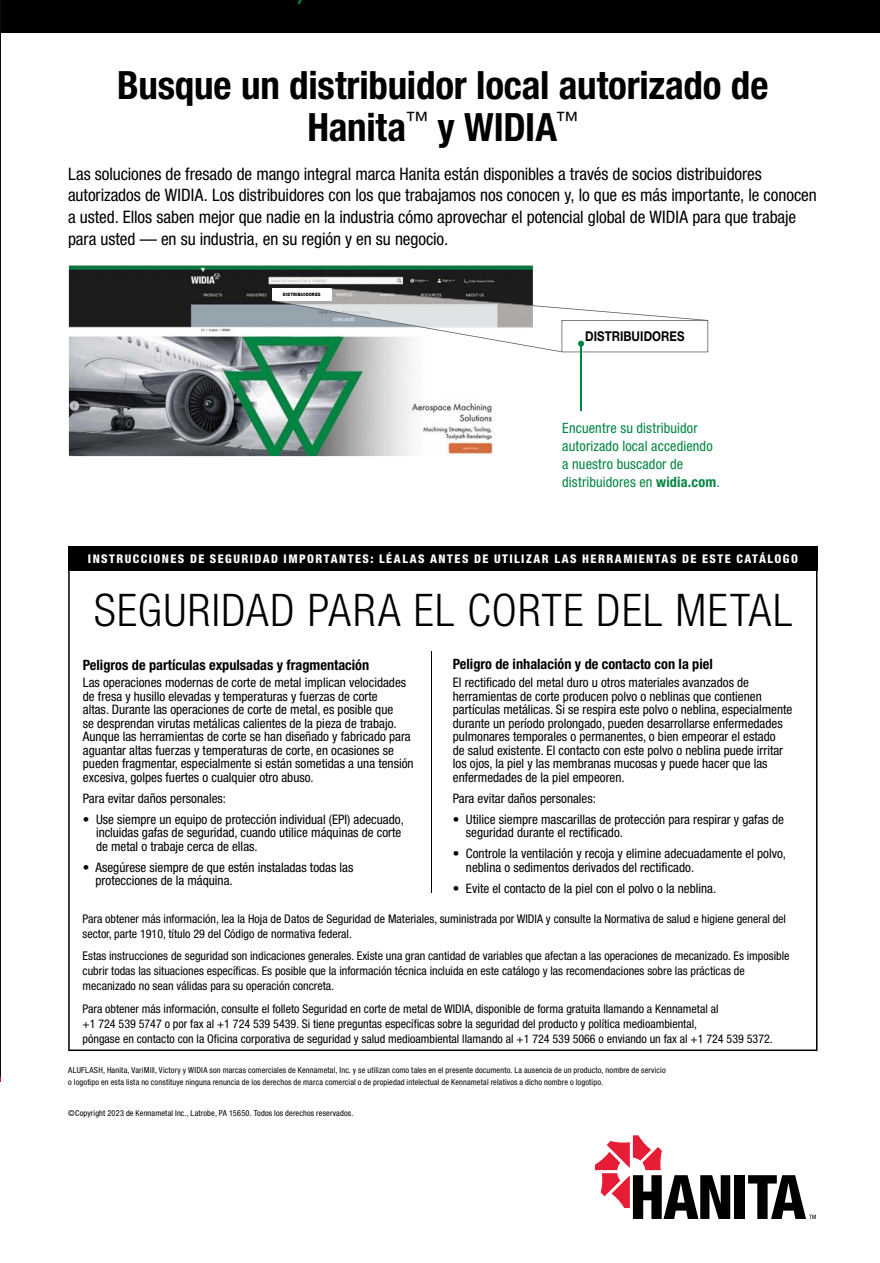
<style>
.page{position:relative;width:880px;height:1263px;background:#fff}
.page>*{position:absolute;margin:0;border:0;box-sizing:border-box;transform-origin:0 0}
.t1{font:300 condensed 45px "A1 B41+FZMDTX+Helvetica Neue LT Std";letter-spacing:.03em;color:#000}
.t2{font:700 condensed 39px/42px "Helvetica Neue LT Std";letter-spacing:-.005em;color:#000;text-align:center}
.t3{font:condensed 17.25px/21.8px "Helvetica Neue LT Std";letter-spacing:-.005em;color:#000}
.t4{font:condensed 14.25px/18px "Helvetica Neue LT Std";letter-spacing:.01em;color:#00853f}
.t5{font:700 condensed 14.25px "Helvetica Neue LT Std";color:#000}
.t6{font:700 13.5px "A1 B53+FZMDTX+Helvetica Neue LT Pro";letter-spacing:.005em;color:#000;scale:.85 1}
.t7{font:condensed 13.2px/13.5px "Helvetica Neue LT Std";color:#000}
.t8{font:condensed 12px/15px "Helvetica Neue LT Std";color:#000}
.t9{font:800 condensed 12px "Helvetica Neue LT Std";letter-spacing:.125em;color:#fff}
.t10{font:condensed 8.25px/11.2px "Helvetica Neue LT Std";letter-spacing:.02em;color:#000}
.t11{font:900 4.5px "Arial";letter-spacing:.02em;color:#000;scale:.85 1}
.s1{font-weight:700}
</style>
<div class="page">
<div style="left:0;top:0;width:879px;height:32px;background:#000"></div>
<svg style="left:298px;top:0;width:4px;height:5px"></svg>
<svg style="left:68px;top:570px;width:749px;height:481px"></svg>
<div style="left:68px;top:546px;width:749px;height:24px;background:#000"></div>
<hr style="left:431px;top:651px;width:1px;height:242px;background:#000">
<svg style="left:748px;top:1175px;width:67px;height:44px"></svg>
<div style="left:734px;top:1175px;width:10px;height:44px;background:#010101"></div>
<svg style="left:595px;top:1135px;width:135px;height:84px"></svg>
<img style="left:69px;top:265px;width:463px;height:191px">
<hr style="left:580px;top:344px;width:1px;height:67px;background:#00853f">
<svg style="left:272px;top:288px;width:436px;height:64px"></svg>
<img style="left:0;top:0;width:1px;height:1077px">
<h2 class="t2" style="left:117px;top:63px;width:652px">Busque un distribuidor local autorizado de<br>Hanita<sup>™</sup> y WIDIA<sup>™</sup></h2>
<p class="t3" style="left:68px;top:162px;width:750px">Las soluciones de fresado de mango integral marca Hanita están disponibles a través de socios distribuidores autorizados de WIDIA. Los distribuidores con los que trabajamos nos conocen y, lo que es más importante, le conocen a usted. Ellos saben mejor que nadie en la industria cómo aprovechar el potencial global de WIDIA para que trabaje para usted — en su industria, en su región y en su negocio.</p>
<p class="t11" style="left:283px;top:291px;width:46px">DISTRIBUIDORES</p>
<p class="t6" style="left:585px;top:328px;width:118px">DISTRIBUIDORES</p>
<p class="t4" style="left:562px;top:418px;width:159px">Encuentre su distribuidor autorizado local accediendo a nuestro buscador de distribuidores en <span class="s1">widia.com</span>.</p>
<p class="t9" style="left:88px;top:551px;width:711px">INSTRUCCIONES DE SEGURIDAD IMPORTANTES: LÉALAS ANTES DE UTILIZAR LAS HERRAMIENTAS DE ESTE CATÁLOGO</p>
<h1 class="t1" style="left:94px;top:584px;width:699px">SEGURIDAD PARA EL CORTE DEL METAL</h1>
<p class="t5" style="left:83px;top:656px;width:288px">Peligros de partículas expulsadas y fragmentación</p>
<p class="t5" style="left:452px;top:656px;width:261px">Peligro de inhalación y de contacto con la piel</p>
<p class="t7" style="left:83px;top:675px;width:332px">Las operaciones modernas de corte de metal implican velocidades de fresa y husillo elevadas y temperaturas y fuerzas de corte<br>altas. Durante las operaciones de corte de metal, es posible que<br>se desprendan virutas metálicas calientes de la pieza de trabajo.<br>Aunque las herramientas de corte se han diseñado y fabricado para aguantar altas fuerzas y temperaturas de corte, en ocasiones se pueden fragmentar, especialmente si están sometidas a una tensión excesiva, golpes fuertes o cualquier otro abuso.</p>
<p class="t7" style="left:83px;top:791px;width:145px">Para evitar daños personales:</p>
<p class="t7" style="left:96px;top:812px;width:309px;text-indent:-13px">• Use siempre un equipo de protección individual (EPI) adecuado, incluidas gafas de seguridad, cuando utilice máquinas de corte de metal o trabaje cerca de ellas.</p>
<p class="t7" style="left:95px;top:860px;width:259px;text-indent:-13px">• Asegúrese siempre de que estén instaladas todas las protecciones de la máquina.</p>
<p class="t7" style="left:452px;top:676px;width:341px">El rectificado del metal duro u otros materiales avanzados de herramientas de corte producen polvo o neblinas que contienen partículas metálicas. Si se respira este polvo o neblina, especialmente durante un período prolongado, pueden desarrollarse enfermedades pulmonares temporales o permanentes, o bien empeorar el estado<br>de salud existente. El contacto con este polvo o neblina puede irritar los ojos, la piel y las membranas mucosas y puede hacer que las enfermedades de la piel empeoren.</p>
<p class="t7" style="left:452px;top:791px;width:145px">Para evitar daños personales:</p>
<p class="t7" style="left:466px;top:812px;width:319px;text-indent:-13px">• Utilice siempre mascarillas de protección para respirar y gafas de seguridad durante el rectificado.</p>
<p class="t7" style="left:466px;top:847px;width:321px;text-indent:-13px">• Controle la ventilación y recoja y elimine adecuadamente el polvo, neblina o sedimentos derivados del rectificado.</p>
<p class="t7" style="left:452px;top:881px;width:265px">• Evite el contacto de la piel con el polvo o la neblina.</p>
<p class="t8" style="left:82px;top:911px;width:704px">Para obtener más información, lea la Hoja de Datos de Seguridad de Materiales, suministrada por WIDIA y consulte la Normativa de salud e higiene general del sector, parte 1910, título 29 del Código de normativa federal.</p>
<p class="t8" style="left:82px;top:948px;width:708px">Estas instrucciones de seguridad son indicaciones generales. Existe una gran cantidad de variables que afectan a las operaciones de mecanizado. Es imposible cubrir todas las situaciones específicas. Es posible que la información técnica incluida en este catálogo y las recomendaciones sobre las prácticas de mecanizado no sean válidas para su operación concreta.</p>
<p class="t8" style="left:82px;top:1001px;width:691px">Para obtener más información, consulte el folleto Seguridad en corte de metal de WIDIA, disponible de forma gratuita llamando a Kennametal al<br>+1 724 539 5747 o por fax al +1 724 539 5439. Si tiene preguntas específicas sobre la seguridad del producto y política medioambiental,<br>póngase en contacto con la Oficina corporativa de seguridad y salud medioambiental llamando al +1 724 539 5066 o enviando un fax al +1 724 539 5372.</p>
<p class="t10" style="left:68px;top:1065px;width:599px">ALUFLASH, Hanita, VariMill, Victory y WIDIA son marcas comerciales de Kennametal, Inc. y se utilizan como tales en el presente documento. La ausencia de un producto, nombre de servicio o logotipo en esta lista no constituye ninguna renuncia de los derechos de marca comercial o de propiedad intelectual de Kennametal relativos a dicho nombre o logotipo.</p>
<p class="t10" style="left:68px;top:1107px;width:287px">©Copyright 2023 de Kennametal Inc., Latrobe, PA 15650. Todos los derechos reservados.</p>
</div>
